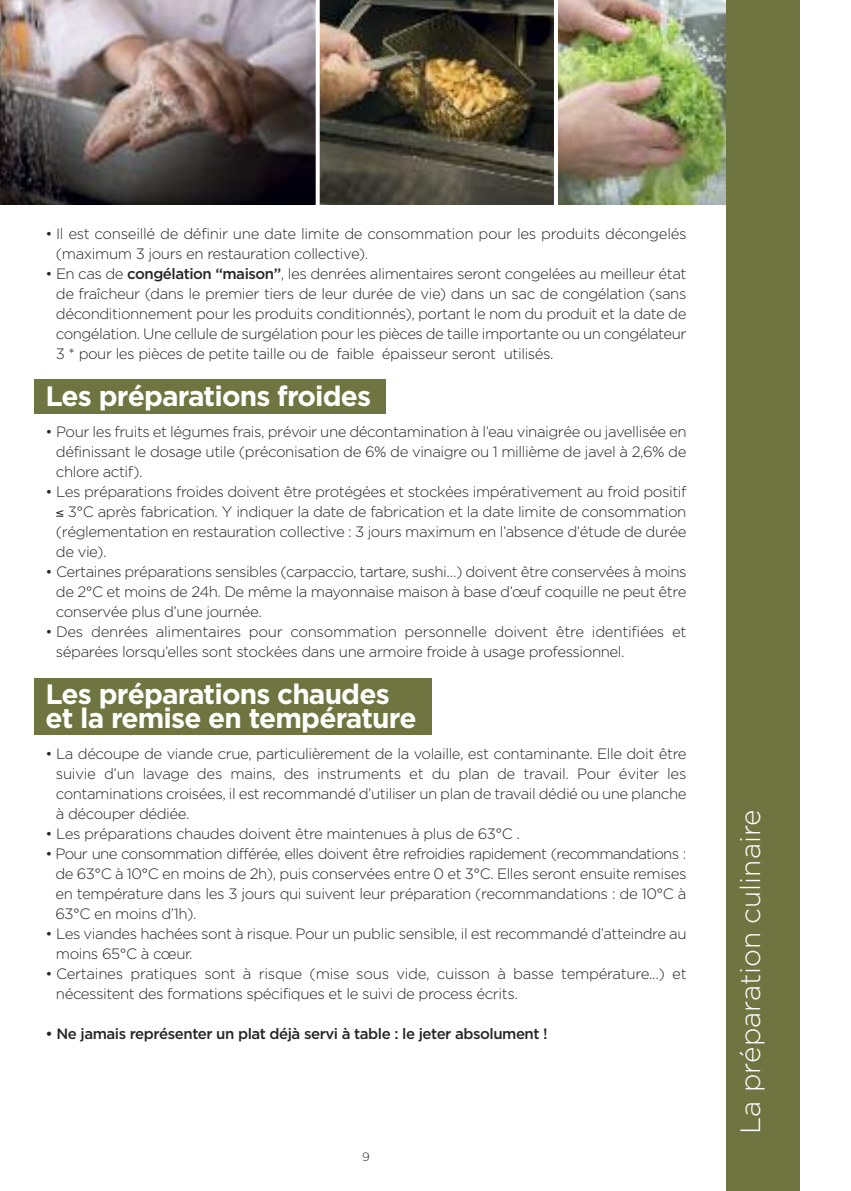
<style>
.page{position:relative;width:851px;height:1191px;background:#fff}
.page>*{position:absolute;margin:0;border:0;box-sizing:border-box;transform-origin:0 0}
.t1{font:700 28px/24px "Gotham HTF";letter-spacing:-.03em;color:#fff}
.t2{font:300 28px "Gotham HTF";color:#fff}
.t3{font:300 15px/20px "Gotham HTF";letter-spacing:-.03em;color:#272526;text-align:justify}
.t4{font:500 15px "Gotham HTF";letter-spacing:-.03em;color:#272526}
.t5{font:300 12px "Gotham HTF";color:#272526}
.s1{font-weight:500}
</style>
<div class="page">
<img style="left:0;top:0;width:315px;height:204px">
<img style="left:319px;top:0;width:235px;height:204px">
<img style="left:558px;top:0;width:168px;height:204px">
<svg style="left:315px;top:0;width:1px;height:205px"></svg>
<div style="left:726px;top:0;width:73px;height:1191px;background:#6e7540"></div>
<div style="left:34px;top:678px;width:397px;height:56px;background:#6e7540"></div>
<div style="left:34px;top:379px;width:352px;height:34px;background:#6e7540"></div>
<p class="t3" style="left:56px;top:224px;width:632px;text-indent:-11px">• Il est conseillé de définir une date limite de consommation pour les produits décongelés (maximum 3 jours en restauration collective).</p>
<p class="t3" style="left:56px;top:264px;width:632px;text-indent:-11px">• En cas de <span class="s1">congélation “maison”</span>, les denrées alimentaires seront congelées au meilleur état de fraîcheur (dans le premier tiers de leur durée de vie) dans un sac de congélation (sans déconditionnement pour les produits conditionnés), portant le nom du produit et la date de congélation. Une cellule de surgélation pour les pièces de taille importante ou un congélateur 3 * pour les pièces de petite taille ou de faible épaisseur seront utilisés.</p>
<h1 class="t1" style="left:45px;top:384px;width:327px">Les préparations froides</h1>
<p class="t3" style="left:56px;top:422px;width:632px;text-indent:-11px">• Pour les fruits et légumes frais, prévoir une décontamination à l’eau vinaigrée ou javellisée en définissant le dosage utile (préconisation de 6% de vinaigre ou 1 millième de javel à 2,6% de chlore actif).</p>
<p class="t3" style="left:56px;top:482px;width:632px;text-indent:-11px">• Les préparations froides doivent être protégées et stockées impérativement au froid positif ≤ 3°C après fabrication. Y indiquer la date de fabrication et la date limite de consommation (réglementation en restauration collective : 3 jours maximum en l’absence d’étude de durée de vie).</p>
<p class="t3" style="left:56px;top:562px;width:632px;text-indent:-11px">• Certaines préparations sensibles (carpaccio, tartare, sushi…) doivent être conservées à moins de 2°C et moins de 24h. De même la mayonnaise maison à base d’œuf coquille ne peut être conservée plus d’une journée.</p>
<p class="t3" style="left:56px;top:622px;width:632px;text-indent:-10px">• Des denrées alimentaires pour consommation personnelle doivent être identifiées et séparées lorsqu’elles sont stockées dans une armoire froide à usage professionnel.</p>
<h1 class="t1" style="left:45px;top:682px;width:372px">Les préparations chaudes et la remise en température</h1>
<p class="t3" style="left:56px;top:744px;width:632px;text-indent:-11px">• La découpe de viande crue, particulièrement de la volaille, est contaminante. Elle doit être suivie d’un lavage des mains, des instruments et du plan de travail. Pour éviter les contaminations croisées, il est recommandé d’utiliser un plan de travail dédié ou une planche à découper dédiée.</p>
<p class="t3" style="left:45px;top:824px;width:476px">• Les préparations chaudes doivent être maintenues à plus de 63°C .</p>
<p class="t3" style="left:55px;top:844px;width:632px;text-indent:-10px">• Pour une consommation différée, elles doivent être refroidies rapidement (recommandations : de 63°C à 10°C en moins de 2h), puis conservées entre 0 et 3°C. Elles seront ensuite remises en température dans les 3 jours qui suivent leur préparation (recommandations : de 10°C à 63°C en moins d’1h).</p>
<p class="t3" style="left:56px;top:924px;width:632px;text-indent:-11px">• Les viandes hachées sont à risque. Pour un public sensible, il est recommandé d’atteindre au moins 65°C à cœur.</p>
<p class="t3" style="left:56px;top:964px;width:632px;text-indent:-11px">• Certaines pratiques sont à risque (mise sous vide, cuisson à basse température...) et nécessitent des formations spécifiques et le suivi de process écrits.</p>
<p class="t4" style="left:45px;top:1025px;width:503px">• Ne jamais représenter un plat déjà servi à table : le jeter absolument !</p>
<p class="t5" style="left:362px;top:1149px;width:9px">9</p>
<h1 class="t2" style="left:734px;top:1134px;width:326px;rotate:-90deg">La préparation culinaire</h1>
</div>
